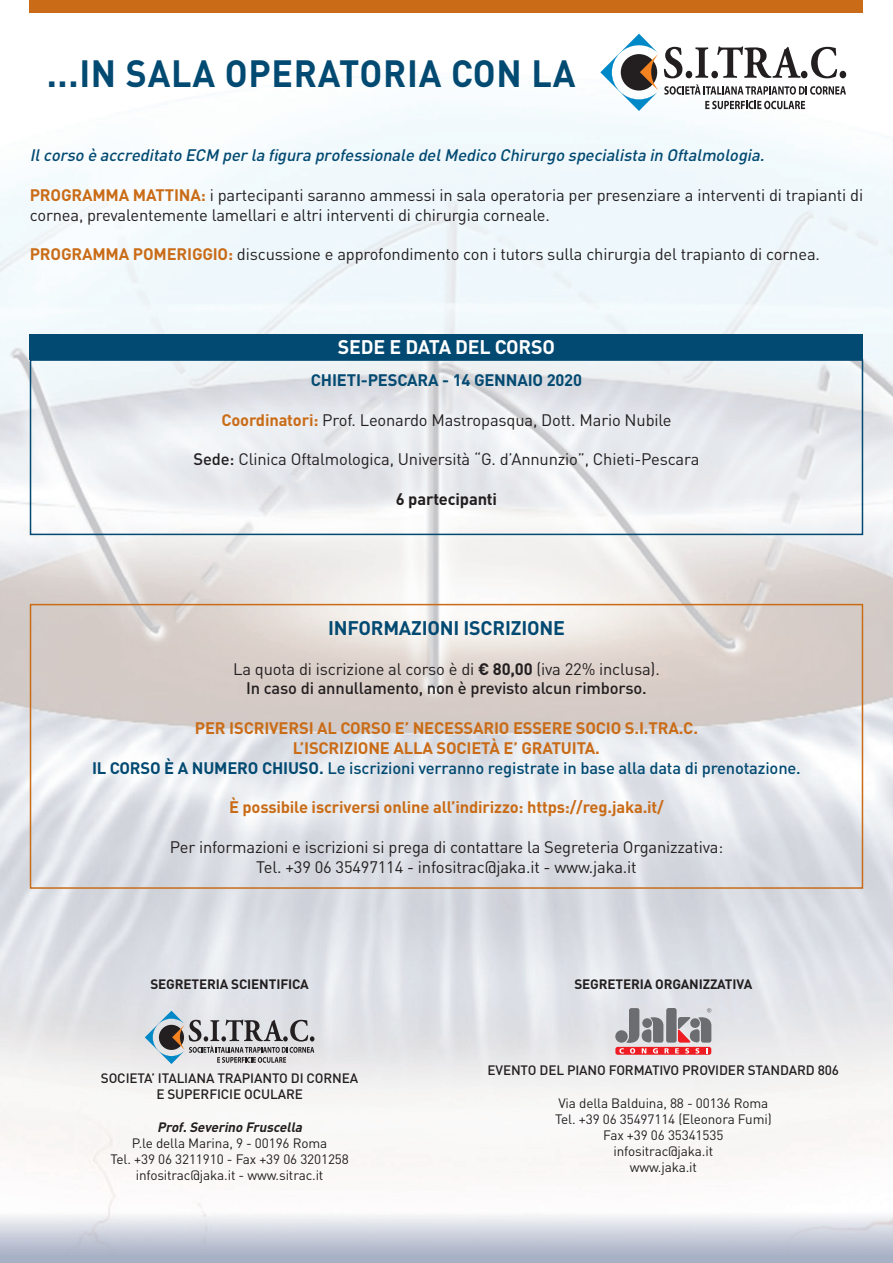
<style>
.page{position:relative;width:893px;height:1263px;background:#fff}
.page>*{position:absolute;margin:0;border:0;box-sizing:border-box;transform-origin:0 0}
.t1{font:700 37.5px "DIN Pro";letter-spacing:.02em;color:#024a72;scale:.95 1}
.t2{font:700 19.5px "DIN Pro";letter-spacing:-.01em;color:#024a72}
.t3{font:700 19.5px "DIN Pro";letter-spacing:-.01em;color:#fff}
.t4{font:16.5px/19.8px "DIN Pro";letter-spacing:-.01em;color:#231f20}
.t5{font:700 16.5px/19.8px "DIN Pro";letter-spacing:-.01em;color:#ca6c17;text-align:center}
.t6{font:500 16.5px/19.8px "DIN Pro";letter-spacing:-.01em;color:#231f20;text-align:center}
.t7{font:italic 500 16.5px "DIN Pro";color:#024a72}
.t8{font:700 16.5px "DIN Pro";letter-spacing:-.01em;color:#024a72}
.t9{font:700 16.5px "DIN Pro";letter-spacing:-.01em;color:#231f20}
.t10{font:13.5px/16.2px "DIN Pro";letter-spacing:-.01em;color:#231f20;text-align:center}
.t11{font:500 13.5px/16.2px "DIN Pro";letter-spacing:-.01em;color:#231f20;text-align:center}
.t12{font:700 13.5px "DIN Pro";letter-spacing:-.01em;color:#231f20}
.t13{font:italic 700 13.5px "DIN Pro";color:#231f20}
.s1{font-weight:700;color:#ca6c17}
.s2{font-weight:500}
.s3{font-weight:400}
.s4{font-weight:700}
.s5{color:#024a72}
.s6{font-weight:500;color:#024a72}
</style>
<div class="page">
<img style="left:0;top:0;width:577px;height:578px">
<img style="left:577px;top:33px;width:316px;height:1140px">
<svg style="left:600px;top:34px;width:246px;height:77px"></svg>
<div style="left:30px;top:0;width:833px;height:13px;background:#ca6c17"></div>
<div style="left:30px;top:604px;width:833px;height:285px;border:2px solid #ca6c17"></div>
<div style="left:30px;top:359px;width:833px;height:176px;border:2px solid #024a72"></div>
<svg style="left:145px;top:1011px;width:169px;height:53px;background:#b4b6ba"></svg>
<svg style="left:615px;top:1030px;width:13px;height:13px"></svg>
<div style="left:666px;top:1008px;width:11px;height:34px;background:#6c6d70;border-radius:2px"></div>
<svg style="left:615px;top:1047px;width:96px;height:8px"></svg>
<svg style="left:619px;top:1008px;width:50px;height:45px;background:#b19ca0"></svg>
<svg style="left:675px;top:1048px;width:4px;height:5px"></svg>
<svg style="left:685px;top:1048px;width:4px;height:5px"></svg>
<svg style="left:695px;top:1048px;width:4px;height:5px"></svg>
<svg style="left:678px;top:1008px;width:33px;height:34px"></svg>
<div style="left:30px;top:334px;width:833px;height:25px;background:#024a72"></div>
<h1 class="t1" style="left:47px;top:48px;width:558px">...IN SALA OPERATORIA CON LA</h1>
<p class="t7" style="left:30px;top:144px;width:740px">Il corso è accreditato ECM perla figura professionale delMedico Chirurgo specialista in Oftalmologia.</p>
<p class="t4" style="left:30px;top:184px;width:835px"><span class="s1">PROGRAMMA MATTINA:</span> i partecipanti saranno ammessi in sala operatoria per presenziare a interventi di trapianti di cornea, prevalentemente lamellari e altri interventi di chirurgia corneale.</p>
<p class="t4" style="left:30px;top:244px;width:792px"><span class="s1">PROGRAMMA POMERIGGIO:</span> discussione e approfondimento con i tutors sulla chirurgia del trapianto di cornea.</p>
<p class="t3" style="left:338px;top:334px;width:219px">SEDE E DATA DEL CORSO</p>
<p class="t8" style="left:311px;top:369px;width:273px">CHIETI-PESCARA - 14 GENNAIO 2020</p>
<p class="t4" style="left:221px;top:409px;width:452px"><span class="s1">Coordinatori:</span> Prof. Leonardo Mastropasqua, Dott. Mario Nubile</p>
<p class="t4" style="left:194px;top:449px;width:507px"><span class="s2">Sede:</span> Clinica Oftalmologica, Università “G. d’Annunzio”, Chieti-Pescara</p>
<p class="t9" style="left:396px;top:488px;width:103px">6 partecipanti</p>
<p class="t2" style="left:328px;top:615px;width:238px">INFORMAZIONI ISCRIZIONE</p>
<p class="t6" style="left:233px;top:658px;width:428px"><span class="s3">La quota di iscrizione al corso è di</span> <span class="s4">€ 80,00</span> <span class="s3">(iva 22% inclusa).<br></span>In caso di annullamento, non è previsto alcun rimborso.</p>
<p class="t5" style="left:92px;top:717px;width:710px">PER ISCRIVERSI AL CORSO E’ NECESSARIO ESSERE SOCIO S.I.TRA.C.<br>L’ISCRIZIONE ALLA SOCIETÀ E’ GRATUITA.<br><span class="s5">IL CORSO È A NUMERO CHIUSO.</span> <span class="s6">Le iscrizioni verranno registrate in base alla data di prenotazione.</span></p>
<p class="t5" style="left:229px;top:797px;width:436px">È possibile iscriversi online all’indirizzo: https://reg.jaka.it/</p>
<p class="t4" style="left:170px;top:836px;width:555px;text-align:center">Per informazioni e iscrizioni si prega di contattare la Segreteria Organizzativa:<br>Tel. +39 06 35497114 - infositrac@jaka.it - www.jaka.it</p>
<p class="t12" style="left:150px;top:975px;width:160px">SEGRETERIA SCIENTIFICA</p>
<p class="t11" style="left:101px;top:1069px;width:259px">SOCIETA’ ITALIANA TRAPIANTO DI CORNEA<br>E SUPERFICIE OCULARE</p>
<p class="t13" style="left:157px;top:1117px;width:150px">Prof.Severino Fruscella</p>
<p class="t10" style="left:110px;top:1134px;width:240px">P.le della Marina, 9 - 00196 Roma<br>Tel. +39 06 3211910 - Fax +39 06 3201258 infositrac@jaka.it - www.sitrac.it</p>
<p class="t12" style="left:574px;top:975px;width:179px">SEGRETERIA ORGANIZZATIVA</p>
<p class="t11" style="left:488px;top:1062px;width:353px">EVENTO DEL PIANO FORMATIVO PROVIDER STANDARD 806</p>
<p class="t10" style="left:555px;top:1094px;width:218px">Via della Balduina, 88 - 00136 Roma<br>Tel. +39 06 35497114 (Eleonora Fumi)<br>Fax +39 06 35341535 infositrac@jaka.it<br>www.jaka.it</p>
</div>
